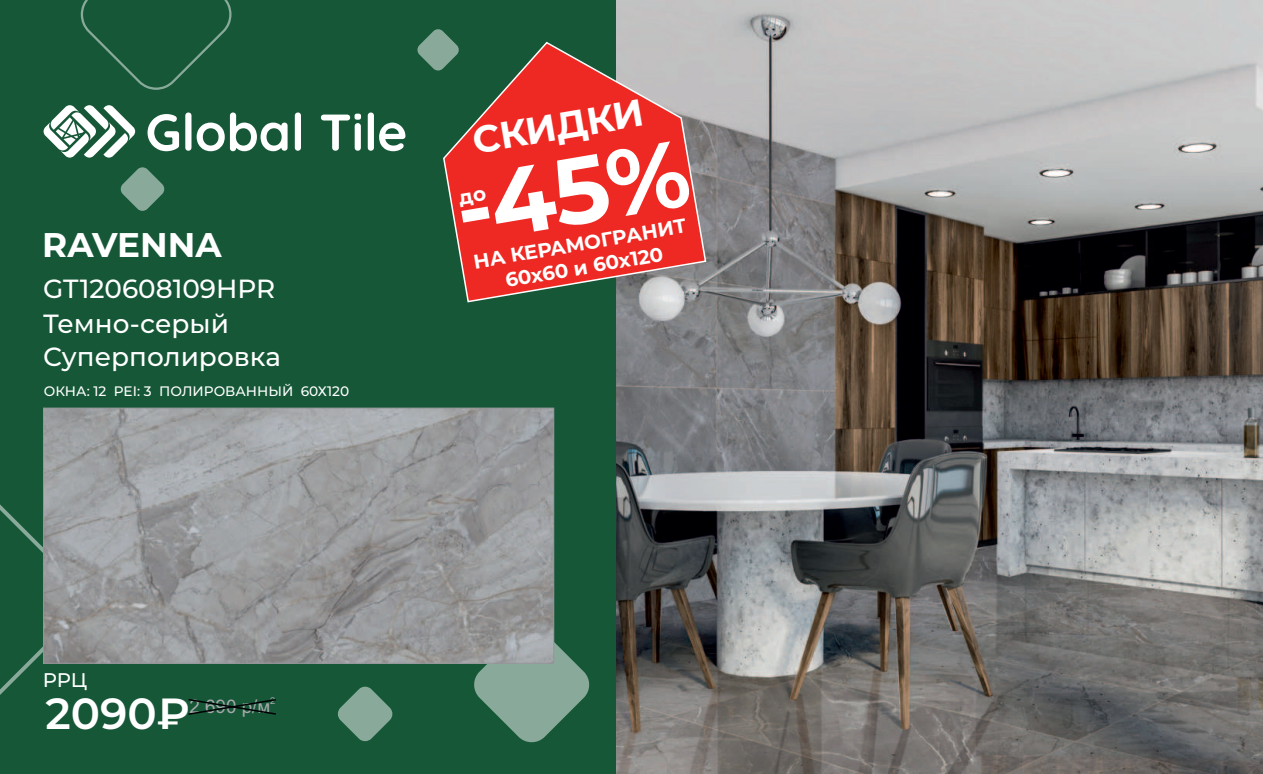
<style>
.page{position:relative;width:1263px;height:774px;background:#155736}
.page>*{position:absolute;margin:0;border:0;box-sizing:border-box;transform-origin:0 0}
.t1{font:700 94.35px "Montserrat";color:#fff}
.t2{font:600 43.5px "Montserrat";color:#fff}
.t3{font:700 37.8px "Montserrat";color:#fff}
.t4{font:700 34.2px "Montserrat";color:#fff}
.t5{font:500 26.25px/34.3px "Montserrat";color:#fff}
.t6{font:700 19.8px/23.9px "Montserrat";color:#fff;text-align:center}
.t7{font:500 19.8px "Montserrat";color:#fff}
.t8{font:18.75px "Arial";color:#a8a9ad}
.t9{font:500 13.65px "Montserrat";color:#fff}
.t10{font:9.45px "Arial";color:#a8a9ad}
</style>
<div class="page">
<svg style="left:0;top:504px;width:43px;height:191px"></svg>
<svg style="left:474px;top:625px;width:116px;height:118px"></svg>
<svg style="left:81px;top:0;width:151px;height:90px"></svg>
<svg style="left:120px;top:167px;width:45px;height:44px"></svg>
<svg style="left:338px;top:686px;width:55px;height:56px"></svg>
<svg style="left:417px;top:29px;width:36px;height:42px"></svg>
<img style="left:616px;top:0;width:647px;height:774px">
<svg style="left:188px;top:699px;width:88px;height:16px"></svg>
<img style="left:45px;top:410px;width:507px;height:252px">
<div style="left:43px;top:408px;width:511px;height:256px;border:1px solid #939598"></div>
<svg style="left:442px;top:41px;width:265px;height:262px"></svg>
<svg style="left:44px;top:105px;width:91px;height:53px"></svg>
<svg style="left:148px;top:112px;width:257px;height:39px"></svg>
<svg style="left:459px;top:189px;width:27px;height:18px"></svg>
<h3 class="t4" style="left:42px;top:220px;width:181px">RAVENNA</h3>
<p class="t5" style="left:43px;top:271px;width:234px">GT120608109HPR<br>Темно-серый</p>
<p class="t5" style="left:43px;top:339px;width:239px">Суперполировка</p>
<p class="t9" style="left:44px;top:382px;width:307px">ОКНА: 12 PEI: 3 ПОЛИРОВАННЫЙ 60Х120</p>
<p class="t7" style="left:43px;top:666px;width:46px">РРЦ</p>
<h2 class="t2" style="left:45px;top:683px;width:146px">2090₽</h2>
<p class="t10" style="left:270px;top:694px;width:7px">2</p>
<p class="t8" style="left:190px;top:694px;width:82px">2 690 р/м</p>
<h3 class="t3" style="left:468px;top:114px;width:174px;rotate:-10deg">СКИДКИ</h3>
<h1 class="t1" style="left:444px;top:144px;width:237px;rotate:-10deg">-45%</h1>
<p class="t6" style="left:471px;top:249px;width:217px;rotate:-10deg">НА КЕРАМОГРАНИТ<br>60х60 и 60х120</p>
</div>
